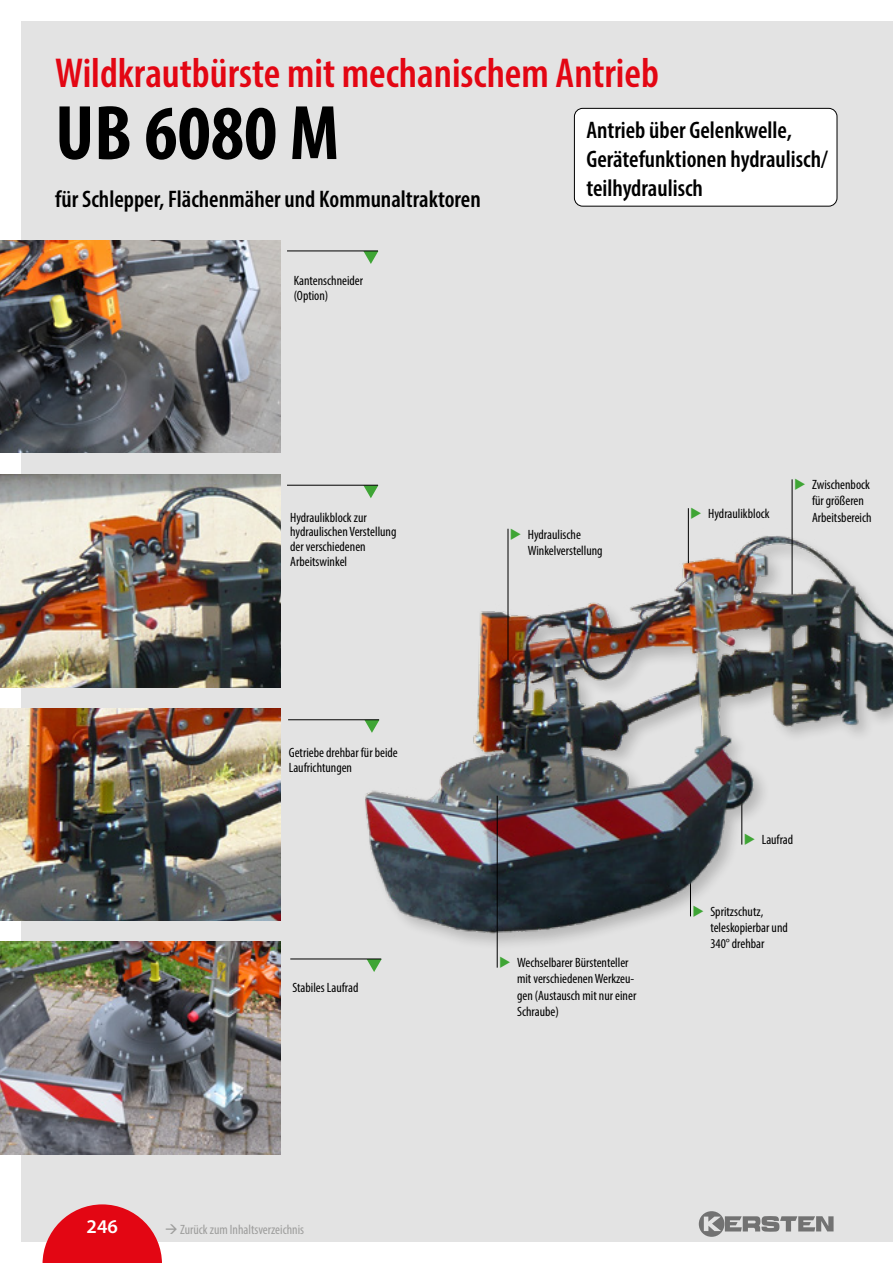
<style>
.page{position:relative;width:893px;height:1263px;background:#fff}
.page>*{position:absolute;margin:0;border:0;box-sizing:border-box;transform-origin:0 0}
.t1{font:700 condensed 78px "Myriad Pro";color:#000}
.t2{font:600 condensed 42px "Myriad Pro";color:#e30613}
.t3{font:600 condensed 24px/28.8px "Myriad Pro";color:#000}
.t4{font:600 19.5px "Myriad Pro";color:#fff}
.t5{font:condensed 13.5px/16.2px "Myriad Pro";color:#000}
.t6{font:condensed 13.5px "Myriad Pro";color:#9d9d9c}
.s1{color:#3fa535}
</style>
<div class="page">
<div style="left:21px;top:21px;width:872px;height:1221px;background:#e3e3e3"></div>
<svg style="left:43px;top:1204px;width:119px;height:59px"></svg>
<svg style="left:698px;top:1211px;width:136px;height:25px"></svg>
<svg style="left:364px;top:252px;width:14px;height:12px"></svg>
<hr style="left:287px;top:251px;width:91px;height:1px;background:#000">
<svg style="left:364px;top:486px;width:14px;height:12px"></svg>
<hr style="left:287px;top:485px;width:91px;height:1px;background:#000">
<hr style="left:288px;top:719px;width:91px;height:1px;background:#000">
<svg style="left:367px;top:959px;width:15px;height:13px"></svg>
<hr style="left:290px;top:958px;width:91px;height:1px;background:#000">
<div style="left:574px;top:108px;width:263px;height:98px;background:#fff;border-radius:8px"></div>
<div style="left:574px;top:108px;width:263px;height:98px;border:1px solid #000;border-radius:8px"></div>
<img style="left:0;top:708px;width:280px;height:213px">
<img style="left:0;top:942px;width:280px;height:212px">
<img style="left:0;top:475px;width:280px;height:212px">
<img style="left:0;top:240px;width:280px;height:213px">
<img style="left:354px;top:528px;width:539px;height:414px">
<hr style="left:508px;top:529px;width:1px;height:131px;background:#000">
<hr style="left:688px;top:508px;width:1px;height:55px;background:#000">
<hr style="left:792px;top:479px;width:1px;height:115px;background:#000">
<hr style="left:497px;top:796px;width:1px;height:172px;background:#000">
<svg style="left:756px;top:844px;width:13px;height:1px"></svg>
<svg style="left:704px;top:916px;width:14px;height:1px"></svg>
<svg style="left:522px;top:538px;width:13px;height:1px"></svg>
<h2 class="t2" style="left:55px;top:47px;width:605px">Wildkrautbürste mit mechanischem Antrieb</h2>
<h1 class="t1" style="left:55px;top:84px;width:286px">UB 6080 M</h1>
<h3 class="t3" style="left:55px;top:184px;width:427px">für Schlepper, Flächenmäher und Kommunaltraktoren</h3>
<p class="t5" style="left:294px;top:273px;width:71px;line-height:14.9px">Kantenschneider (Option)</p>
<h3 class="t3" style="left:586px;top:115px;width:243px">Antrieb über Gelenkwelle,<br>Gerätefunktionen hydraulisch/ teilhydraulisch</h3>
<p class="t5" style="left:290px;top:509px;width:108px;line-height:14.9px">Hydraulikblock zur hydraulischen Verstellung der verschiedenen<br>Arbeitswinkel</p>
<p class="t5" style="left:528px;top:526px;width:76px;text-indent:-18px"><span class="s1">◆</span> Hydraulische<br>Winkelverstellung</p>
<p class="t5" style="left:690px;top:505px;width:81px"><span class="s1">◆</span> Hydraulikblock</p>
<p class="t5" style="left:812px;top:476px;width:61px;text-indent:-18px"><span class="s1">◆</span> Zwischenbock für größeren<br>Arbeitsbereich</p>
<p class="t5" style="left:289px;top:745px;width:111px;line-height:14.9px">Getriebe drehbar für beide<br>Laufrichtungen</p>
<p class="t5" style="left:292px;top:979px;width:68px">Stabiles Laufrad</p>
<p class="t5" style="left:517px;top:954px;width:121px;text-indent:-18px"><span class="s1">◆</span> Wechselbarer Bürstenteller mit verschiedenen Werkzeu&shy;gen (Austausch mit nur einer<br>Schraube)</p>
<p class="t5" style="left:744px;top:831px;width:51px"><span class="s1">◆</span> Laufrad</p>
<p class="t5" style="left:710px;top:903px;width:79px;text-indent:-18px"><span class="s1">◆</span> Spritzschutz, teleskopierbar und<br>340° drehbar</p>
<h3 class="t4" style="left:87px;top:1214px;width:33px">246</h3>
<p class="t6" style="left:165px;top:1221px;width:141px">→ Zurück zum Inhaltsverzeichnis</p>
</div>
